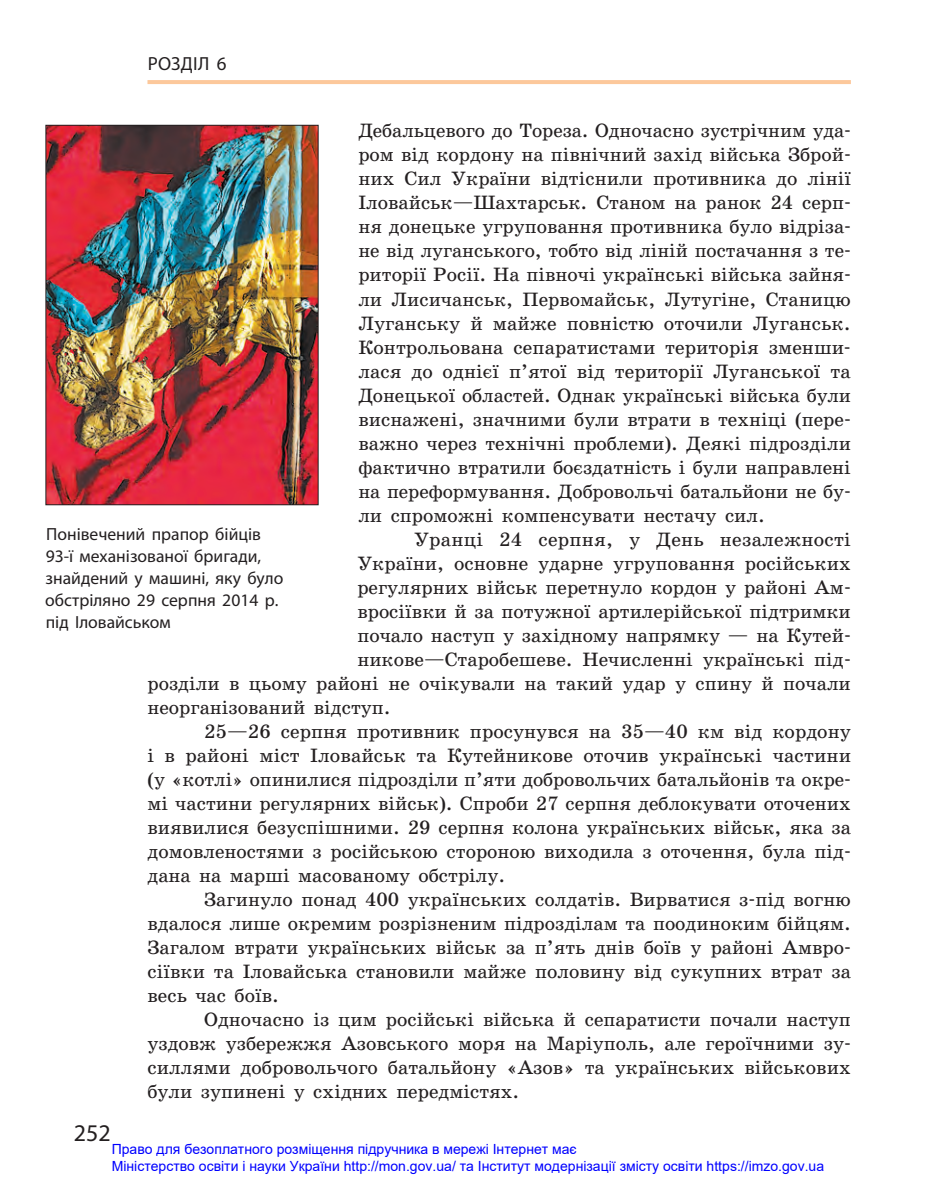
<style>
.page{position:relative;width:936px;height:1191px;background:#fff}
.page>*{position:absolute;margin:0;border:0;box-sizing:border-box;transform-origin:0 0}
.t1{font:24px "Myriad Pro";color:#231f20}
.t2{font:19.6px/24px "School Book C";color:#231f20;text-align:justify}
.t3{font:19px "Myriad Pro";color:#231f20}
.t4{font:17.6px/22px "Myriad Pro";color:#231f20}
.t5{font:14px/16.8px "Arial";color:#00f}
</style>
<div class="page">
<hr style="left:147px;top:80px;width:703px;height:4px;background:#fcc89b">
<img style="left:47px;top:127px;width:269px;height:376px">
<div style="left:45px;top:125px;width:273px;height:380px;border:1px solid #231f20"></div>
<p class="t3" style="left:148px;top:52px;width:22px">Розділ</p>
<p class="t3" style="left:217px;top:52px;width:11px">6</p>
<p class="t2" style="left:358px;top:119px;width:494px">Дебальцевого до Тореза. Одночасно зустрічним уда&shy;ром від кордону на північний захід війська Зброй&shy;них Сил України відтіснили противника до лінії Іловайськ—Шахтарськ. Станом на ранок 24 серп&shy;ня донецьке угруповання противника було відріза&shy;не від луганського, тобто від ліній постачання з те&shy;риторії Росії. На півночі українські війська зайня&shy;ли Лисичанськ, Первомайськ, Лутугіне, Станицю Луганську й майже повністю оточили Луганськ.<br>Контрольована сепаратистами територія зменши&shy;лася до однієї п’ятої від території Луганської та Донецької областей. Однак українські війська були виснажені, значними були втрати в техніці (пере&shy;важно через технічні проблеми). Деякі підрозділи фактично втратили боєздатність і були направлені на переформування. Добровольчі батальйони не бу&shy;ли спроможні компенсувати нестачу сил.</p>
<p class="t2" style="left:414px;top:527px;width:438px">Уранці 24 серпня, у День незалежності</p>
<p class="t2" style="left:357px;top:551px;width:495px">України, основне ударне угруповання російських</p>
<p class="t2" style="left:357px;top:575px;width:492px">регулярних військ перетнуло кордон у районі Ам-</p>
<p class="t2" style="left:357px;top:599px;width:495px">вросіївки й за потужної артилерійської підтримки</p>
<p class="t2" style="left:357px;top:623px;width:495px">почало наступ у західному напрямку — на Кутей-</p>
<p class="t2" style="left:357px;top:647px;width:495px">никове—Старобешеве. Нечисленні українські під-</p>
<p class="t2" style="left:147px;top:671px;width:704px">розділи в цьому районі не очікували на такий удар у спину й почали</p>
<p class="t2" style="left:147px;top:695px;width:245px">неорганізований відступ.</p>
<p class="t2" style="left:204px;top:719px;width:648px">25—26 серпня противник просунувся на 35—40 км від кордону</p>
<p class="t2" style="left:147px;top:743px;width:705px">і в районі міст Іловайськ та Кутейникове оточив українські частини</p>
<p class="t2" style="left:147px;top:767px;width:704px">(у «котлі» опинилися підрозділи п’яти добровольчих батальйонів та окре-</p>
<p class="t2" style="left:147px;top:791px;width:704px">мі частини регулярних військ). Спроби 27 серпня деблокувати оточених</p>
<p class="t2" style="left:147px;top:815px;width:705px">виявилися безуспішними. 29 серпня колона українських військ, яка за</p>
<p class="t2" style="left:147px;top:839px;width:704px">домовленостями з російською стороною виходила з оточення, була під-</p>
<p class="t2" style="left:147px;top:863px;width:359px">дана на марші масованому обстрілу.</p>
<p class="t2" style="left:204px;top:887px;width:648px">Загинуло понад 400 українських солдатів. Вирватися з-під вогню</p>
<p class="t2" style="left:147px;top:911px;width:705px">вдалося лише окремим розрізненим підрозділам та поодиноким бійцям.</p>
<p class="t2" style="left:147px;top:935px;width:704px">Загалом втрати українських військ за п’ять днів боїв у районі Амвро-</p>
<p class="t2" style="left:147px;top:959px;width:705px">сіївки та Іловайська становили майже половину від сукупних втрат за</p>
<p class="t2" style="left:147px;top:983px;width:133px">весь час боїв.</p>
<p class="t2" style="left:204px;top:1007px;width:648px">Одночасно із цим російські війська й сепаратисти почали наступ</p>
<p class="t2" style="left:147px;top:1031px;width:704px">уздовж узбережжя Азовського моря на Маріуполь, але героїчними зу-</p>
<p class="t2" style="left:147px;top:1055px;width:704px">силлями добровольчого батальйону «Азов» та українських військових</p>
<p class="t2" style="left:147px;top:1079px;width:373px">були зупинені у східних передмістях.</p>
<p class="t4" style="left:45px;top:523px;width:240px">Понівечений прапор бійців<br>93-ї механізованої бригади, знайдений у машині, яку було обстріляно 29 серпня 2014 р. під Іловайськом</p>
<p class="t1" style="left:74px;top:1118px;width:38px">252</p>
<p class="t5" style="left:112px;top:1141px;width:713px">Право для безоплатного розміщення підручника в мережі Інтернет має<br>Міністерство освіти і науки України http://mon.gov.ua/ та Інститут модернізації змісту освіти https://imzo.gov.ua</p>
</div>
